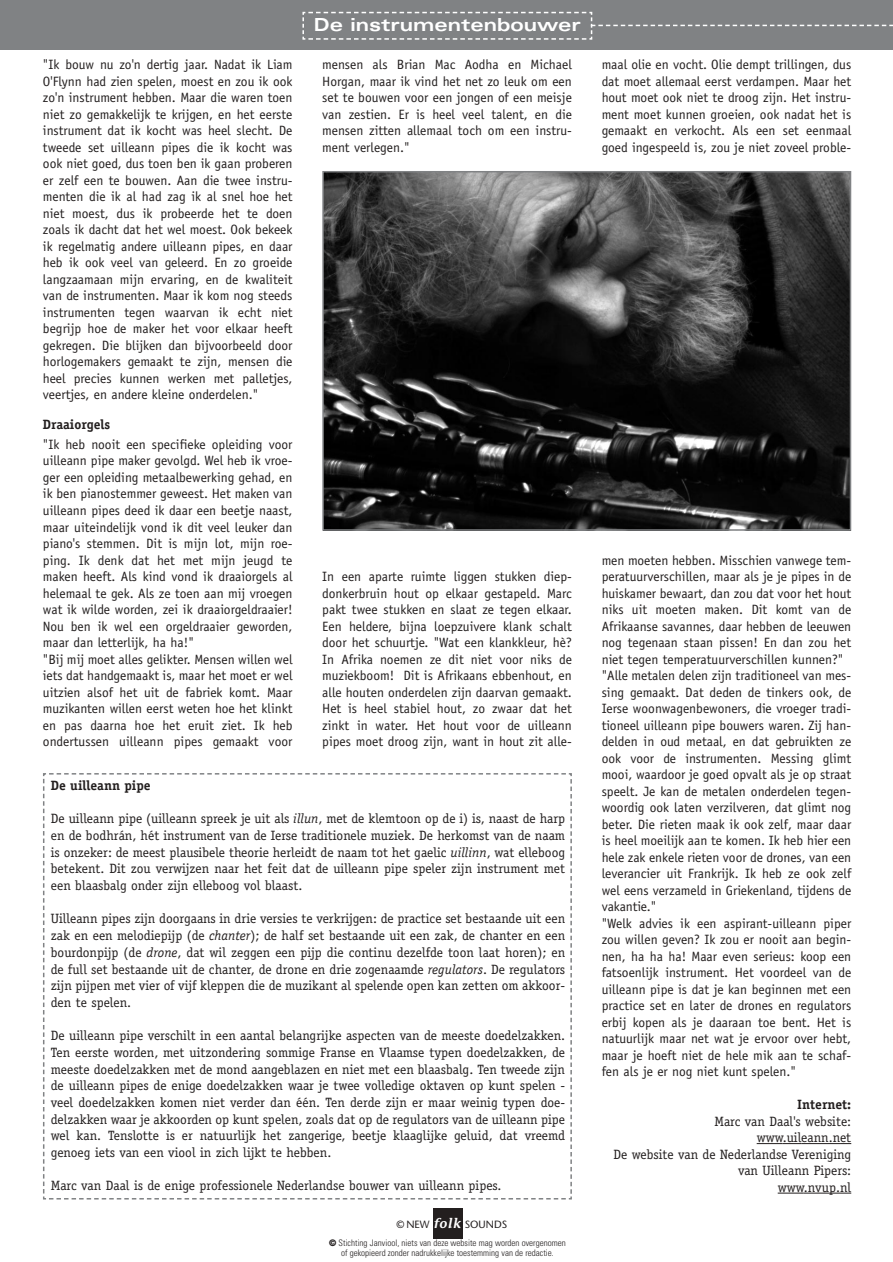
<style>
.page{position:relative;width:893px;height:1262px;background:#fff}
.page>*{position:absolute;margin:0;border:0;box-sizing:border-box;transform-origin:0 0}
.t1{font:700 expanded 18px "Univers";color:#fff}
.t2{font:13.5px/16.5px "Officina Sans";color:#231f1f;text-align:justify}
.t3{font:13.5px/16.6px "Officina Serif";color:#231f1f;text-align:justify}
.t4{font:700 13.5px "Officina Serif";color:#231f1f}
.t5{font:10.5px "Stone Sans";color:#231f1f}
.t6{font:300 condensed 9px/9.8px "Univers";color:#231f1f;text-align:center}
.s1{font-style:italic}
.s2{font-family:"Stone Informal";font-weight:600;font-style:italic;font-size:13.8px;color:#fff}
.s3{font-weight:900;font-stretch:expanded}
</style>
<div class="page">
<div style="left:433px;top:1208px;width:30px;height:30px;background:#231f1f"></div>
<div style="left:0;top:0;width:892px;height:50px;background:#808284"></div>
<svg style="left:302px;top:11px;width:590px;height:29px"></svg>
<svg style="left:756px;top:1143px;width:45px;height:1px"></svg>
<hr style="left:801px;top:1143px;width:39px;height:1px;background:#231f1f">
<svg style="left:777px;top:1192px;width:26px;height:1px"></svg>
<hr style="left:803px;top:1192px;width:48px;height:1px;background:#231f1f">
<img style="left:325px;top:174px;width:523px;height:354px">
<div style="left:322px;top:171px;width:529px;height:360px;border:2px solid #808284"></div>
<svg style="left:43px;top:773px;width:529px;height:427px"></svg>
<p class="t2" style="left:43px;top:58px;width:251px">"Ik bouw nu zo'n dertig jaar. Nadat ik Liam O'Flynn had zien spelen, moest en zou ik ook zo'n instrument hebben. Maar die waren toen niet zo gemakkelijk te krijgen, en het eerste instrument dat ik kocht was heel slecht. De tweede set uilleann pipes die ik kocht was ook niet goed, dus toen ben ik gaan proberen er zelf een te bouwen. Aan die twee instru&shy;menten die ik al had zag ik al snel hoe het niet moest, dus ik probeerde het te doen zoals ik dacht dat het wel moest. Ook bekeek ik regelmatig andere uilleann pipes, en daar heb ik ook veel van geleerd. En zo groeide langzaamaan mijn ervaring, en de kwaliteit van de instrumenten. Maar ik kom nog steeds instrumenten tegen waarvan ik echt niet begrijp hoe de maker het voor elkaar heeft gekregen. Die blijken dan bijvoorbeeld door horlogemakers gemaakt te zijn, mensen die heel precies kunnen werken met palletjes, veertjes, en andere kleine onderdelen."</p>
<p class="t4" style="left:43px;top:420px;width:69px">Draaiorgels</p>
<p class="t2" style="left:43px;top:437px;width:251px;text-align:left">"Ik heb nooit een specifieke opleiding voor uilleann pipe maker gevolgd. Wel heb ik vroe&shy;ger een opleiding metaalbewerking gehad, en ik ben pianostemmer geweest. Het maken van uilleann pipes deed ik daar een beetje naast, maar uiteindelijk vond ik dit veel leuker dan piano's stemmen. Dit is mijn lot, mijn roe&shy;ping. Ik denk dat het met mijn jeugd te maken heeft. Als kind vond ik draaiorgels al helemaal te gek. Als ze toen aan mij vroegen wat ik wilde worden, zei ik draaiorgeldraaier!<br>Nou ben ik wel een orgeldraaier geworden, maar dan letterlijk, ha ha!"<br>"Bij mij moet alles gelikter. Mensen willen wel iets dat handgemaakt is, maar het moet er wel uitzien alsof het uit de fabriek komt. Maar muzikanten willen eerst weten hoe het klinkt en pas daarna hoe het eruit ziet. Ik heb ondertussen uilleann pipes gemaakt voor</p>
<h1 class="t1" style="left:314px;top:18px;width:268px">De instrumentenbouwer</h1>
<p class="t2" style="left:322px;top:58px;width:251px">mensen als Brian Mac Aodha en Michael Horgan, maar ik vind het net zo leuk om een set te bouwen voor een jongen of een meisje van zestien. Er is heel veel talent, en die mensen zitten allemaal toch om een instru&shy;ment verlegen."</p>
<p class="t2" style="left:322px;top:569px;width:251px">In een aparte ruimte liggen stukken diep&shy;donkerbruin hout op elkaar gestapeld. Marc pakt twee stukken en slaat ze tegen elkaar.<br>Een heldere, bijna loepzuivere klank schalt door het schuurtje. "Wat een klankkleur, hè?<br>In Afrika noemen ze dit niet voor niks de muziekboom! Dit is Afrikaans ebbenhout, en alle houten onderdelen zijn daarvan gemaakt.<br>Het is heel stabiel hout, zo zwaar dat het zinkt in water. Het hout voor de uilleann pipes moet droog zijn, want in hout zit alle-</p>
<p class="t4" style="left:51px;top:780px;width:101px">De uilleann pipe</p>
<p class="t3" style="left:51px;top:811px;width:516px">De uilleann pipe (uilleann spreek je uit als <span class="s1">illun</span>, met de klemtoon op de i) is, naast de harp en de bodhrán, hét instrument van de Ierse traditionele muziek. De herkomst van de naam is onzeker: de meest plausibele theorie herleidt de naam tot het gaelic <span class="s1">uillinn</span>, wat elleboog betekent. Dit zou verwijzen naar het feit dat de uilleann pipe speler zijn instrument met een blaasbalg onder zijn elleboog vol blaast.</p>
<p class="t3" style="left:51px;top:911px;width:516px">Uilleann pipes zijn doorgaans in drie versies te verkrijgen: de practice set bestaande uit een zak en een melodiepijp (de <span class="s1">chanter</span>); de half set bestaande uit een zak, de chanter en een bourdonpijp (de <span class="s1">drone</span>, dat wil zeggen een pijp die continu dezelfde toon laat horen); en de full set bestaande uit de chanter, de drone en drie zogenaamde <span class="s1">regulators</span>. De regulators zijn pijpen met vier of vijf kleppen die de muzikant al spelende open kan zetten om akkoor&shy;den te spelen.</p>
<p class="t3" style="left:51px;top:1028px;width:516px">De uilleann pipe verschilt in een aantal belangrijke aspecten van de meeste doedelzakken.<br>Ten eerste worden, met uitzondering sommige Franse en Vlaamse typen doedelzakken, de meeste doedelzakken met de mond aangeblazen en niet met een blaasbalg. Ten tweede zijn de uilleann pipes de enige doedelzakken waar je twee volledige oktaven op kunt spelen - veel doedelzakken komen niet verder dan één. Ten derde zijn er maar weinig typen doe&shy;delzakken waar je akkoorden op kunt spelen, zoals dat op de regulators van de uilleann pipe wel kan. Tenslotte is er natuurlijk het zangerige, beetje klaaglijke geluid, dat vreemd genoeg iets van een viool in zich lijkt te hebben.</p>
<p class="t3" style="left:51px;top:1178px;width:452px">Marc van Daal is de enige professionele Nederlandse bouwer van uilleann pipes.</p>
<p class="t5" style="left:396px;top:1220px;width:112px">© NEW <span class="s2">folk</span> SOUNDS</p>
<p class="t6" style="left:329px;top:1239px;width:238px"><span class="s3">©</span> Stichting Janviool, niets van deze website mag worden overgenomen of gekopieerd zonder nadrukkelijke toestemming van de redactie.</p>
<p class="t2" style="left:601px;top:58px;width:251px">maal olie en vocht. Olie dempt trillingen, dus dat moet allemaal eerst verdampen. Maar het hout moet ook niet te droog zijn. Het instru&shy;ment moet kunnen groeien, ook nadat het is gemaakt en verkocht. Als een set eenmaal goed ingespeeld is, zou je niet zoveel proble-</p>
<p class="t2" style="left:601px;top:553px;width:251px;text-align:left">men moeten hebben. Misschien vanwege tem&shy;peratuurverschillen, maar als je je pipes in de huiskamer bewaart, dan zou dat voor het hout niks uit moeten maken. Dit komt van de Afrikaanse savannes, daar hebben de leeuwen nog tegenaan staan pissen! En dan zou het niet tegen temperatuurverschillen kunnen?" "Alle metalen delen zijn traditioneel van mes&shy;sing gemaakt. Dat deden de tinkers ook, de Ierse woonwagenbewoners, die vroeger tradi&shy;tioneel uilleann pipe bouwers waren. Zij han&shy;delden in oud metaal, en dat gebruikten ze ook voor de instrumenten. Messing glimt mooi, waardoor je goed opvalt als je op straat speelt. Je kan de metalen onderdelen tegen&shy;woordig ook laten verzilveren, dat glimt nog beter. Die rieten maak ik ook zelf, maar daar is heel moeilijk aan te komen. Ik heb hier een hele zak enkele rieten voor de drones, van een leverancier uit Frankrijk. Ik heb ze ook zelf wel eens verzameld in Griekenland, tijdens de vakantie."<br>"Welk advies ik een aspirant-uilleann piper zou willen geven? Ik zou er nooit aan begin&shy;nen, ha ha ha! Maar even serieus: koop een fatsoenlijk instrument. Het voordeel van de uilleann pipe is dat je kan beginnen met een practice set en later de drones en regulators erbij kopen als je daaraan toe bent. Het is natuurlijk maar net wat je ervoor over hebt, maar je hoeft niet de hele mik aan te schaf&shy;fen als je er nog niet kunt spelen."</p>
<p class="t4" style="left:797px;top:1099px;width:55px">Internet:</p>
<p class="t3" style="left:613px;top:1114px;width:239px;text-align:right">Marc van Daal's website:<br>www.uileann.net<br>De website van de Nederlandse Vereniging van Uilleann Pipers:<br>www.nvup.nl</p>
</div>
